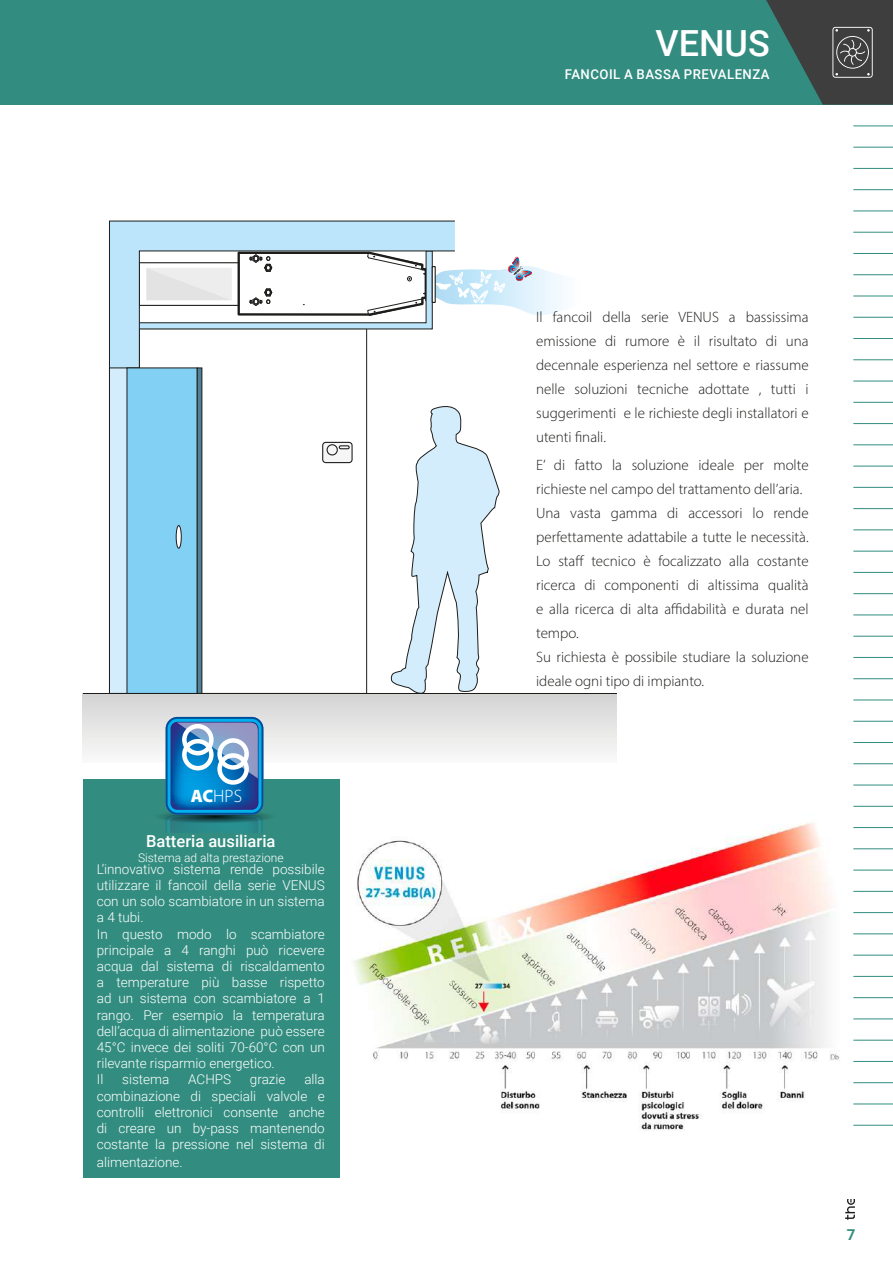
<style>
.page{position:relative;width:893px;height:1263px;background:#fff}
.page>*{position:absolute;margin:0;border:0;box-sizing:border-box;transform-origin:0 0}
.t1{font:500 36px "Roboto";color:#fff}
.t2{font:300 18px "Myriad Pro";color:#fff}
.t3{font:500 16.5px "Roboto";color:#fff}
.t4{font:300 15px/24px "Myriad Pro";color:#1d1d1b;text-align:justify}
.t5{font:700 15px "Roboto";color:#328d80}
.t6{font:300 13.5px/16.2px "Roboto";color:#fff}
.t7{font:500 13.5px "Roboto";letter-spacing:.035em;color:#fff}
.t8{font:300 12px "Roboto";color:#fff}
.s1{font-weight:900}
</style>
<div class="page">
<svg style="left:845px;top:1199px;width:10px;height:21px"></svg>
<div style="left:0;top:0;width:893px;height:105px;background:#328d80"></div>
<svg style="left:766px;top:0;width:127px;height:105px"></svg>
<div style="left:83px;top:693px;width:533px;height:69px;background:linear-gradient(to bottom,#d1d2d2,#f9f9f9)"></div>
<svg style="left:109px;top:220px;width:346px;height:473px"></svg>
<div style="left:109px;top:368px;width:30px;height:325px;background:#d4edfc"></div>
<div style="left:109px;top:368px;width:31px;height:326px;border:1px solid #1d1d1b"></div>
<div style="left:127px;top:368px;width:70px;height:325px;background:#83d0f5"></div>
<div style="left:197px;top:368px;width:5px;height:325px;background:#518196"></div>
<div style="left:197px;top:368px;width:5px;height:326px;border:1px solid #1d1d1b"></div>
<div style="left:323px;top:442px;width:29px;height:21px;background:#f6f6f6;border-radius:3px"></div>
<div style="left:322px;top:442px;width:31px;height:21px;border:1px solid #1d1d1b;border-radius:3px"></div>
<div style="left:327px;top:444px;width:11px;height:11px;border:1px solid #1d1d1b;border-radius:50%"></div>
<div style="left:339px;top:445px;width:11px;height:4px;border:1px solid #1d1d1b"></div>
<svg style="left:391px;top:402px;width:109px;height:291px"></svg>
<div style="left:176px;top:525px;width:5px;height:23px;background:#fff;border-radius:50%"></div>
<div style="left:176px;top:525px;width:6px;height:23px;border:1px solid #1d1d1b;border-radius:50%"></div>
<hr style="left:83px;top:693px;width:533px;height:1px;background:#1d1d1b">
<svg style="left:136px;top:250px;width:427px;height:79px"></svg>
<img style="left:339px;top:814px;width:520px;height:364px">
<div style="left:83px;top:779px;width:256px;height:399px;background:#328d80"></div>
<svg style="left:168px;top:719px;width:93px;height:94px"></svg>
<svg style="left:153px;top:722px;width:123px;height:111px"></svg>
<div style="left:182px;top:724px;width:32px;height:31px;border:4px solid #fff;border-radius:50%"></div>
<div style="left:217px;top:738px;width:32px;height:32px;border:4px solid #fff;border-radius:50%"></div>
<div style="left:182px;top:739px;width:32px;height:31px;border:4px solid #fff;border-radius:50%"></div>
<div style="left:217px;top:753px;width:32px;height:32px;border:4px solid #fff;border-radius:50%"></div>
<hr style="left:853px;top:126px;width:40px;height:1px;background:#328d80">
<hr style="left:853px;top:296px;width:40px;height:1px;background:#328d80">
<hr style="left:853px;top:466px;width:40px;height:1px;background:#328d80">
<hr style="left:853px;top:636px;width:40px;height:1px;background:#328d80">
<hr style="left:853px;top:806px;width:40px;height:1px;background:#328d80">
<hr style="left:853px;top:976px;width:40px;height:1px;background:#328d80">
<hr style="left:853px;top:211px;width:40px;height:1px;background:#328d80">
<hr style="left:853px;top:381px;width:40px;height:1px;background:#328d80">
<hr style="left:853px;top:551px;width:40px;height:1px;background:#328d80">
<hr style="left:853px;top:721px;width:40px;height:1px;background:#328d80">
<hr style="left:853px;top:891px;width:40px;height:1px;background:#328d80">
<hr style="left:853px;top:1061px;width:40px;height:1px;background:#328d80">
<hr style="left:853px;top:168px;width:40px;height:1px;background:#328d80">
<hr style="left:853px;top:338px;width:40px;height:1px;background:#328d80">
<hr style="left:853px;top:508px;width:40px;height:1px;background:#328d80">
<hr style="left:853px;top:678px;width:40px;height:1px;background:#328d80">
<hr style="left:853px;top:848px;width:40px;height:1px;background:#328d80">
<hr style="left:853px;top:1019px;width:40px;height:1px;background:#328d80">
<hr style="left:853px;top:253px;width:40px;height:1px;background:#328d80">
<hr style="left:853px;top:423px;width:40px;height:1px;background:#328d80">
<hr style="left:853px;top:593px;width:40px;height:1px;background:#328d80">
<hr style="left:853px;top:763px;width:40px;height:1px;background:#328d80">
<hr style="left:853px;top:934px;width:40px;height:1px;background:#328d80">
<hr style="left:853px;top:1104px;width:40px;height:1px;background:#328d80">
<hr style="left:853px;top:1125px;width:40px;height:1px;background:#328d80">
<hr style="left:853px;top:147px;width:40px;height:1px;background:#328d80">
<hr style="left:853px;top:317px;width:40px;height:1px;background:#328d80">
<hr style="left:853px;top:487px;width:40px;height:1px;background:#328d80">
<hr style="left:853px;top:657px;width:40px;height:1px;background:#328d80">
<hr style="left:853px;top:827px;width:40px;height:1px;background:#328d80">
<hr style="left:853px;top:997px;width:40px;height:1px;background:#328d80">
<hr style="left:853px;top:232px;width:40px;height:1px;background:#328d80">
<hr style="left:853px;top:402px;width:40px;height:1px;background:#328d80">
<hr style="left:853px;top:572px;width:40px;height:1px;background:#328d80">
<hr style="left:853px;top:742px;width:40px;height:1px;background:#328d80">
<hr style="left:853px;top:912px;width:40px;height:1px;background:#328d80">
<hr style="left:853px;top:1082px;width:40px;height:1px;background:#328d80">
<hr style="left:853px;top:189px;width:40px;height:1px;background:#328d80">
<hr style="left:853px;top:359px;width:40px;height:1px;background:#328d80">
<hr style="left:853px;top:530px;width:40px;height:1px;background:#328d80">
<hr style="left:853px;top:700px;width:40px;height:1px;background:#328d80">
<hr style="left:853px;top:870px;width:40px;height:1px;background:#328d80">
<hr style="left:853px;top:1040px;width:40px;height:1px;background:#328d80">
<hr style="left:853px;top:274px;width:40px;height:1px;background:#328d80">
<hr style="left:853px;top:445px;width:40px;height:1px;background:#328d80">
<hr style="left:853px;top:615px;width:40px;height:1px;background:#328d80">
<hr style="left:853px;top:785px;width:40px;height:1px;background:#328d80">
<hr style="left:853px;top:955px;width:40px;height:1px;background:#328d80">
<p class="t2" style="left:191px;top:785px;width:53px"><span class="s1">AC</span>HPS</p>
<p class="t3" style="left:146px;top:830px;width:131px">Batteria ausiliaria</p>
<p class="t8" style="left:138px;top:849px;width:147px">Sistema ad alta prestazione</p>
<p class="t6" style="left:97px;top:860px;width:230px">L’innovativo sistema rende possibile utilizzare il fancoil della serie VENUS con un solo scambiatore in un sistema a 4 tubi.<br>In questo modo lo scambiatore principale a 4 ranghi può ricevere acqua dal sistema di riscaldamento a temperature più basse rispetto ad un sistema con scambiatore a 1 rango. Per esempio la temperatura dell’acqua di alimentazione può essere<br>45°C invece dei soliti 70-60°C con un rilevante risparmio energetico.<br>Il</p>
<p class="t6" style="left:97px;top:1071px;width:230px;text-align:justify;text-indent:207px">alla combinazione di speciali valvole e controlli elettronici consente anche di creare un by-pass mantenendo costante la pressione nel sistema di</p>
<p class="t6" style="left:97px;top:1154px;width:87px">alimentazione.</p>
<p class="t6" style="left:122px;top:1071px;width:49px">sistema</p>
<p class="t6" style="left:188px;top:1071px;width:44px">ACHPS</p>
<p class="t6" style="left:250px;top:1071px;width:37px">grazie</p>
<h1 class="t1" style="left:655px;top:18px;width:116px">VENUS</h1>
<p class="t7" style="left:565px;top:65px;width:206px">FANCOIL A BASSA PREVALENZA</p>
<p class="t4" style="left:536px;top:305px;width:274px">Il fancoil della serie VENUS a bassissima emissione di rumore è il risultato di una decennale esperienza nel settore e riassume nelle soluzioni tecniche adottate , tutti i suggerimenti e le richieste degli installatori e utenti finali.</p>
<p class="t4" style="left:536px;top:453px;width:274px;text-align:left">E’ di fatto la soluzione ideale per molte richieste nel campo del trattamento dell’aria.<br>Una vasta gamma di accessori lo rende perfettamente adattabile a tutte le necessità.<br>Lo staff tecnico è focalizzato alla costante ricerca di componenti di altissima qualità e alla ricerca di alta affidabilità e durata nel tempo.<br>Su richiesta è possibile studiare la soluzione ideale ogni tipo di impianto.</p>
<p class="t5" style="left:847px;top:1224px;width:10px">7</p>
</div>
